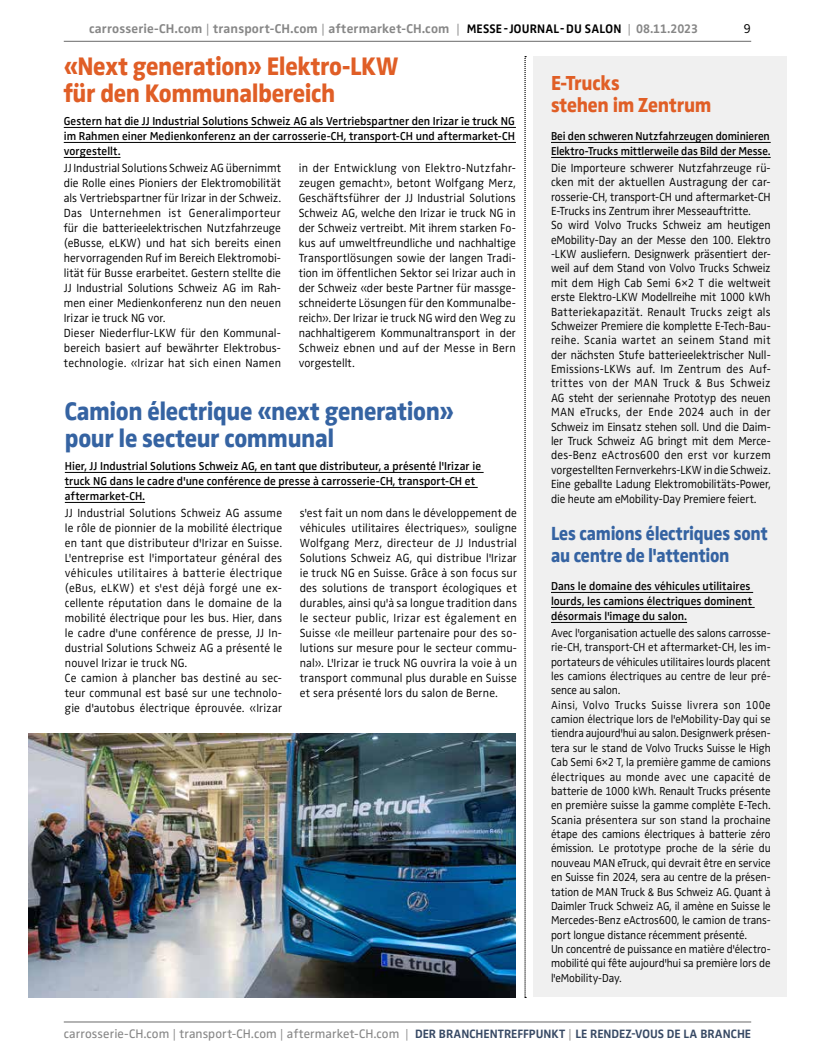
<style>
.page{position:relative;width:815px;height:1063px;background:#fff}
.page>*{position:absolute;margin:0;border:0;box-sizing:border-box;transform-origin:0 0}
.t1{font:800 26.25px/27.5px "Zwo Pro";letter-spacing:-.015em;color:#3563a2;scale:.9 1}
.t2{font:800 26.25px/27.5px "Zwo Pro";letter-spacing:-.015em;color:#e05e26;scale:.9 1}
.t3{font:800 21px/22.5px "Zwo Pro";letter-spacing:-.015em;color:#e05e26;scale:.9 1}
.t4{font:800 19.75px/22.5px "Zwo Pro";letter-spacing:-.015em;color:#3563a2;scale:.88 1}
.t5{font:700 13.12px "Zwo Pro";letter-spacing:.01em;color:#878787}
.t6{font:300 13.12px "Zwo Pro";color:#000}
.t7{font:12.75px "Zwo Pro";letter-spacing:.005em;color:#878787}
.t8{font:300 12.25px/15px "Zwo Pro";letter-spacing:.01em;color:#000;scale:.95 1}
.t9{font:300 12.25px/14.4px "Zwo Pro";letter-spacing:.01em;color:#000;scale:.94 1}
.t10{font:300 11.88px/14.4px "Zwo Pro";color:#000;scale:.93 1}
.t11{font:600 11.88px/15px "Zwo Pro";letter-spacing:.005em;color:#000;scale:.95 1}
.t12{font:600 11.88px/15px "Zwo Pro";letter-spacing:.005em;color:#000;scale:.93 1}
.s1{font-weight:300}
.s2{font-size:12.75px;color:#000}
.s3{font-weight:300;font-size:12.75px}
.s4{font-size:12.75px}
.s5{font-weight:700;font-size:12.5px;color:#374964}
</style>
<div class="page">
<hr style="left:64px;top:41px;width:687px;height:1px;background:#878787">
<hr style="left:64px;top:1021px;width:687px;height:2px;background:#878787">
<hr style="left:64px;top:127px;width:452px;height:1px;background:#000">
<hr style="left:64px;top:142px;width:452px;height:1px;background:#000">
<hr style="left:64px;top:157px;width:56px;height:1px;background:#000">
<hr style="left:65px;top:472px;width:419px;height:1px;background:#000">
<hr style="left:65px;top:487px;width:413px;height:1px;background:#000">
<hr style="left:65px;top:502px;width:80px;height:1px;background:#000">
<img style="left:28px;top:733px;width:488px;height:264px">
<div style="left:534px;top:57px;width:253px;height:940px;background:#f0f0f0"></div>
<hr style="left:551px;top:142px;width:220px;height:1px;background:#000">
<hr style="left:551px;top:157px;width:220px;height:1px;background:#000">
<hr style="left:551px;top:592px;width:202px;height:1px;background:#000">
<hr style="left:551px;top:607px;width:204px;height:1px;background:#000">
<hr style="left:551px;top:622px;width:136px;height:1px;background:#000">
<svg style="left:525px;top:56px;width:1px;height:942px"></svg>
<p class="t5" style="left:89px;top:19px;width:610px">carrosserie-CH.com <span class="s1">|</span> transport-CH.com <span class="s1">|</span> aftermarket-CH.com <span class="s1">|</span> <span class="s2">MESSE -JOURNAL-DU SALON</span> <span class="s3">|</span> <span class="s4">08.11.2023</span></p>
<p class="t6" style="left:744px;top:19px;width:9px">9</p>
<h1 class="t2" style="left:64px;top:50px;width:373px">«Next generation» Elektro-LKW für den Kommunalbereich</h1>
<p class="t11" style="left:64px;top:113px;width:476px;text-align:justify">Gestern hat die JJ Industrial Solutions Schweiz AG als Vertriebspartner den Irizar ie truck NG im Rahmen einer Medienkonferenz an der carrosserie-CH, transport-CH und aftermarket-CH vorgestellt.</p>
<p class="t8" style="left:64px;top:160px;width:230px">JJ Industrial Solutions Schweiz AG übernimmt die Rolle eines Pioniers der Elektromobilität als Vertriebspartner für Irizar in der Schweiz.<br>Das Unternehmen ist Generalimporteur für die batterieelektrischen Nutzfahrzeuge (eBusse, eLKW) und hat sich bereits einen hervorragenden Ruf im Bereich Elektromobi&shy;lität für Busse erarbeitet. Gestern stellte die JJ Industrial Solutions Schweiz AG im Rah&shy;men einer Medienkonferenz nun den neuen Irizar ie truck NG vor.<br>Dieser Niederflur-LKW für den Kommunal&shy;bereich basiert auf bewährter Elektrobus&shy;technologie. «Irizar hat sich einen Namen</p>
<p class="t8" style="left:299px;top:160px;width:230px;text-align:justify">in der Entwicklung von Elektro-Nutzfahr&shy;zeugen gemacht», betont Wolfgang Merz, Geschäftsführer der JJ Industrial Solutions Schweiz AG, welche den Irizar ie truck NG in der Schweiz vertreibt. Mit ihrem starken Fo&shy;kus auf umweltfreundliche und nachhaltige Transportlösungen sowie der langen Tradi&shy;tion im öffentlichen Sektor sei Irizar auch in der Schweiz «der beste Partner für massge&shy;schneiderte Lösungen für den Kommunalbe&shy;reich». Der Irizar ie truck NG wird den Weg zu nachhaltigerem Kommunaltransport in der Schweiz ebnen und auf der Messe in Bern vorgestellt.</p>
<h1 class="t1" style="left:65px;top:395px;width:434px">Camion électrique «next generation» pour le secteur communal</h1>
<p class="t11" style="left:65px;top:458px;width:440px">Hier, JJ Industrial Solutions Schweiz AG, en tant que distributeur, a présenté l'Irizar ie truck NG dans le cadre d'une conférence de presse à carrosserie-CH, transport-CH et aftermarket-CH.</p>
<p class="t8" style="left:65px;top:505px;width:230px">JJ Industrial Solutions Schweiz AG assume le rôle de pionnier de la mobilité électrique en tant que distributeur d'Irizar en Suisse.<br>L'entreprise est l'importateur général des véhicules utilitaires à batterie électrique (eBus, eLKW) et s'est déjà forgé une ex&shy;cellente réputation dans le domaine de la mobilité électrique pour les bus. Hier, dans le cadre d'une conférence de presse, JJ In&shy;dustrial Solutions Schweiz AG a présenté le nouvel Irizar ie truck NG.<br>Ce camion à plancher bas destiné au sec&shy;teur communal est basé sur une technolo&shy;gie d'autobus électrique éprouvée. «Irizar</p>
<p class="t8" style="left:300px;top:505px;width:230px;text-align:justify">s'est fait un nom dans le développement de véhicules utilitaires électriques», souligne Wolfgang Merz, directeur de JJ Industrial Solutions Schweiz AG, qui distribue l'Irizar ie truck NG en Suisse. Grâce à son focus sur des solutions de transport écologiques et durables, ainsi qu'à sa longue tradition dans le secteur public, Irizar est également en Suisse «le meilleur partenaire pour des so&shy;lutions sur mesure pour le secteur commu&shy;nal». L'Irizar ie truck NG ouvrira la voie à un transport communal plus durable en Suisse et sera présenté lors du salon de Berne.</p>
<h2 class="t3" style="left:551px;top:70px;width:180px">E-Trucks<br>stehen im Zentrum</h2>
<p class="t12" style="left:551px;top:128px;width:238px">Bei den schweren Nutzfahrzeugen dominieren<br>Elektro-Trucks mittlerweile das Bild der Messe.</p>
<p class="t9" style="left:551px;top:160px;width:235px">Die Importeure schwerer Nutzfahrzeuge rü&shy;cken mit der aktuellen Austragung der car&shy;rosserie-CH, transport-CH und aftermarket-CH E-Trucks ins Zentrum ihrer Messeauftritte.<br>So wird Volvo Trucks Schweiz am heutigen eMobility-Day an der Messe den 100. Elektro -LKW ausliefern. Designwerk präsentiert der&shy;weil auf dem Stand von Volvo Trucks Schweiz mit dem High Cab Semi 6×2 T die weltweit erste Elektro-LKW Modellreihe mit 1000 kWh Batteriekapazität. Renault Trucks zeigt als Schweizer Premiere die komplette E-Tech-Bau&shy;reihe. Scania wartet an seinem Stand mit der nächsten Stufe batterieelektrischer Null-Emis sions-LKWs auf. Im Zentrum des Auf&shy;trittes von der MAN Truck &amp; Bus Schweiz AG steht der seriennahe Prototyp des neuen MAN eTrucks, der Ende 2024 auch in der Schweiz im Einsatz stehen soll. Und die Daim&shy;ler Truck Schweiz AG bringt mit dem Merce&shy;des-Benz eActros600 den erst vor kurzem vorgestellten Fernverkehrs-LKW in die Schweiz.<br>Eine geballte Ladung Elektromobilitäts-Power, die heute am eMobility-Day Premiere feiert.</p>
<h3 class="t4" style="left:551px;top:521px;width:248px">Les camions électriques sont au centre de l'attention</h3>
<p class="t11" style="left:551px;top:578px;width:213px">Dans le domaine des véhicules utilitaires lourds, les camions électriques dominent désormais l'image du salon.</p>
<p class="t10" style="left:551px;top:625px;width:238px">Avec l'organisation actuelle des salons carrosse&shy;rie-CH, transport-CH et aftermarket-CH, les im&shy;portateurs de véhicules utilitaires lourds placent les camions électriques au centre de leur pré&shy;sence au salon.<br>Ainsi, Volvo Trucks Suisse livrera son 100e camion électrique lors de l'eMobility-Day qui se tiendra aujourd'hui au salon. Designwerk présen&shy;tera sur le stand de Volvo Trucks Suisse le High Cab Semi 6×2 T, la première gamme de camions électriques au monde avec une capacité de batterie de 1000 kWh. Renault Trucks présente en première suisse la gamme complète E-Tech.<br>Scania présentera sur son stand la prochaine étape des camions électriques à batterie zéro émission. Le prototype proche de la série du nouveau MAN eTruck, qui devrait être en service en Suisse fin 2024, sera au centre de la présen&shy;tation de MAN Truck &amp; Bus Schweiz AG. Quant à Daimler Truck Schweiz AG, il amène en Suisse le Mercedes-Benz eActros600, le camion de trans&shy;port longue distance récemment présenté.<br>Un concentré de puissance en matière d'électro&shy;mobilité qui fête aujourd'hui sa première lors de l'eMobility-Day.</p>
<p class="t7" style="left:64px;top:1024px;width:689px">carrosserie-CH.com <span class="s1">|</span> transport-CH.com <span class="s1">|</span> aftermarket-CH.com <span class="s1">|</span> <span class="s5">DER BRANCHENTREFFPUNKT</span> <span class="s1">|</span> <span class="s5">LE RENDEZ-VOUS DE LA BRANCHE</span></p>
</div>
